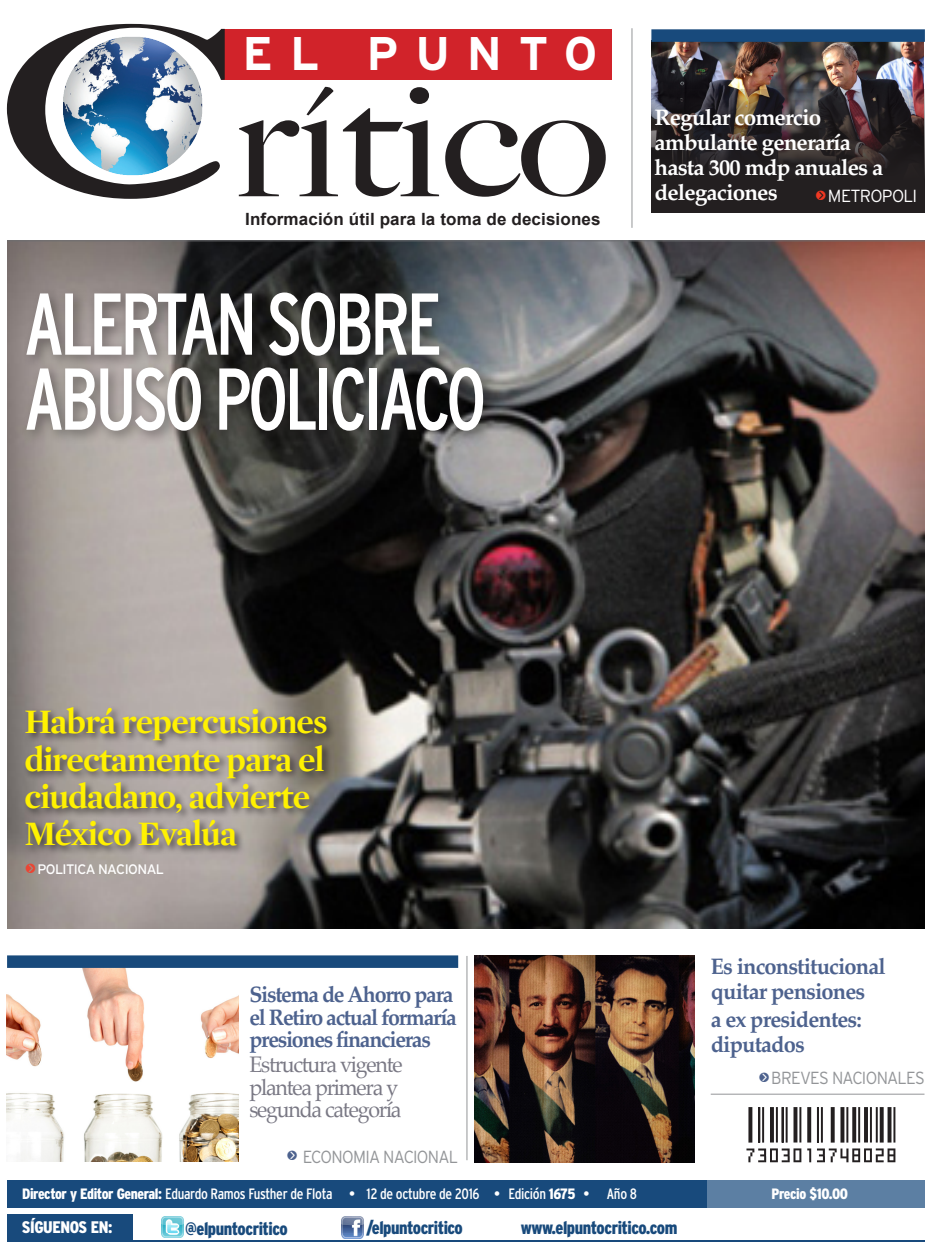
<style>
.page{position:relative;width:932px;height:1258px;background:#fff}
.page>*{position:absolute;margin:0;border:0;box-sizing:border-box;transform-origin:0 0}
.TituloSecundario{font:condensed 87.5px "Interstate";letter-spacing:-.05em;color:#fff;scale:.91 1}
.TextoIndentado{font:700 47.12px "Interstate";letter-spacing:.355em;color:#fff}
.TituloSecundario-2{font:700 35px "Mercury Display";letter-spacing:-.02em;color:#fff101}
.Hard2Texto{font:700 22.5px/25px "Palatino";letter-spacing:-.035em;color:#fff}
.Hard2Texto-2{font:700 22.5px/22.5px "Palatino";letter-spacing:-.055em;color:#4d628e;scale:.95 1}
.Hard2Texto-3{font:22.5px/22.5px "Palatino";letter-spacing:-.055em;color:#797884;scale:.95 1}
.Hard2Texto-4{font:700 22.5px/25px "Palatino";letter-spacing:-.055em;color:#4d628e}
.Hard2Texto-5{font:700 22.5px/25px "Palatino";letter-spacing:-.035em;color:#4d628e}
.Hard1_Texto{font:900 condensed 18px "Interstate";letter-spacing:-.025em;color:#184a7c}
.Hard2Texto-6{font:300 17.5px "Interstate";letter-spacing:-.05em;color:#939598;scale:.94 1}
.Hard2Texto-7{font:300 17.5px "Interstate";letter-spacing:-.04em;color:#fff}
.Hard1_Titulo{font:700 16.88px "Arial";letter-spacing:.005em;color:#231f20}
.t1{font:900 condensed 16.75px "Interstate";letter-spacing:-.025em;color:#fff}
.TituloSecundario-3{font:condensed 15px "Interstate";letter-spacing:-.02em;color:#fff}
.TituloSecundario-4{font:900 condensed 15px "Interstate";letter-spacing:-.025em;color:#fff}
.Hard2Texto-8{font:13.75px "Interstate";letter-spacing:-.04em;color:#fff}
.s1{font-family:"KG Arrows";font-weight:400;color:#ef3822}
.s2{font-family:"KG Arrows";font-size:17.5px;color:#eb4533}
.s3{font-family:"KG Arrows";font-weight:400;color:#4d628e}
.s4{font-weight:900}
.s5{color:#184a7c}
</style>
<div class="page">
<img style="left:342px;top:1216px;width:22px;height:22px">
<div style="left:7px;top:1215px;width:126px;height:27px;background:#184a7c"></div>
<img style="left:162px;top:1216px;width:21px;height:22px">
<hr style="left:7px;top:1241px;width:918px;height:1px;background:#184a7c">
<div style="left:7px;top:1180px;width:917px;height:28px;background:#184a7c"></div>
<div style="left:707px;top:1180px;width:217px;height:28px;background:#5c7fa3"></div>
<img style="left:651px;top:42px;width:273px;height:48px">
<svg style="left:651px;top:90px;width:273px;height:123px;background:#2d2728"></svg>
<img style="left:7px;top:968px;width:231px;height:194px">
<img style="left:7px;top:242px;width:917px;height:686px">
<hr style="left:7px;top:241px;width:918px;height:1px;background:#6c6d70">
<div style="left:222px;top:29px;width:389px;height:50px;background:#d1232a"></div>
<svg style="left:7px;top:24px;width:218px;height:175px"></svg>
<svg style="left:239px;top:87px;width:367px;height:110px"></svg>
<svg style="left:746px;top:1107px;width:149px;height:55px"></svg>
<div style="left:651px;top:29px;width:274px;height:13px;background:#184a7c"></div>
<div style="left:7px;top:955px;width:451px;height:13px;background:#184a7c"></div>
<hr style="left:711px;top:1094px;width:213px;height:1px;background:#939598">
<div style="left:21px;top:286px;width:477px;height:160px;background:#231f20;opacity:.45"></div>
<div style="left:23px;top:705px;width:314px;height:151px;background:#231f20;opacity:.75"></div>
<hr style="left:632px;top:28px;width:1px;height:200px;background:#939598">
<hr style="left:467px;top:956px;width:1px;height:204px;background:#939598">
<img style="left:474px;top:956px;width:220px;height:206px">
<p class="TextoIndentado" style="left:243px;top:27px;width:356px">EL PUNTO</p>
<p class="Hard1_Titulo" style="left:245px;top:208px;width:357px">Información útil para la toma de decisiones</p>
<p class="TituloSecundario" style="left:24px;top:275px;width:460px">ALERTAN SOBRE</p>
<p class="TituloSecundario" style="left:24px;top:350px;width:509px">ABUSO POLICIACO</p>
<p class="Hard2Texto" style="left:654px;top:104px;width:230px">Regular comercio ambulante generaría hasta 300 mdp anuales a delegaciones</p>
<p class="Hard2Texto-7" style="left:816px;top:186px;width:103px"><span class="s1">u</span>METROPOLI</p>
<p class="TituloSecundario-2" style="left:24px;top:696px;width:305px">Habrá repercusiones</p>
<p class="TituloSecundario-2" style="left:24px;top:733px;width:302px">directamente para el</p>
<p class="TituloSecundario-2" style="left:24px;top:771px;width:287px">ciudadano, advierte</p>
<p class="TituloSecundario-2" style="left:24px;top:808px;width:214px">México Evalúa</p>
<p class="Hard2Texto-8" style="left:25px;top:861px;width:140px"><span class="s2">u</span> POLITICA NACIONAL</p>
<p class="Hard2Texto-2" style="left:249px;top:983px;width:220px">Sistema de Ahorro para el Retiro actual formaría presiones financieras</p>
<p class="Hard2Texto-3" style="left:249px;top:1053px;width:163px">Estructura vigente plantea primera y segunda categoría</p>
<p class="Hard2Texto-6" style="left:287px;top:1146px;width:183px"><span class="s3">u</span> ECONOMIA NACIONAL</p>
<p class="Hard2Texto-4" style="left:711px;top:954px;width:176px">Es inconstitucional quitar pensiones</p>
<p class="Hard2Texto-5" style="left:711px;top:1006px;width:153px">a ex presidentes: diputados</p>
<p class="Hard2Texto-6" style="left:759px;top:1068px;width:178px"><span class="s3">u</span>BREVES NACIONALES</p>
<p class="TituloSecundario-3" style="left:22px;top:1185px;width:616px"><span class="s4">Director y Editor General:</span> Eduardo Ramos Fusther de Flota • 12 de octubre de 2016 • Edición <span class="s4">1675</span> • Año 8</p>
<p class="TituloSecundario-4" style="left:771px;top:1185px;width:78px">Precio $10.00</p>
<p class="t1" style="left:22px;top:1218px;width:96px">SÍGUENOS EN:<span class="s5">:</span></p>
<p class="Hard1_Texto" style="left:185px;top:1218px;width:104px">@elpuntocritico</p>
<p class="Hard1_Texto" style="left:366px;top:1218px;width:98px">/elpuntocritico</p>
<p class="Hard1_Texto" style="left:521px;top:1217px;width:158px">www.elpuntocritico.com</p>
</div>
